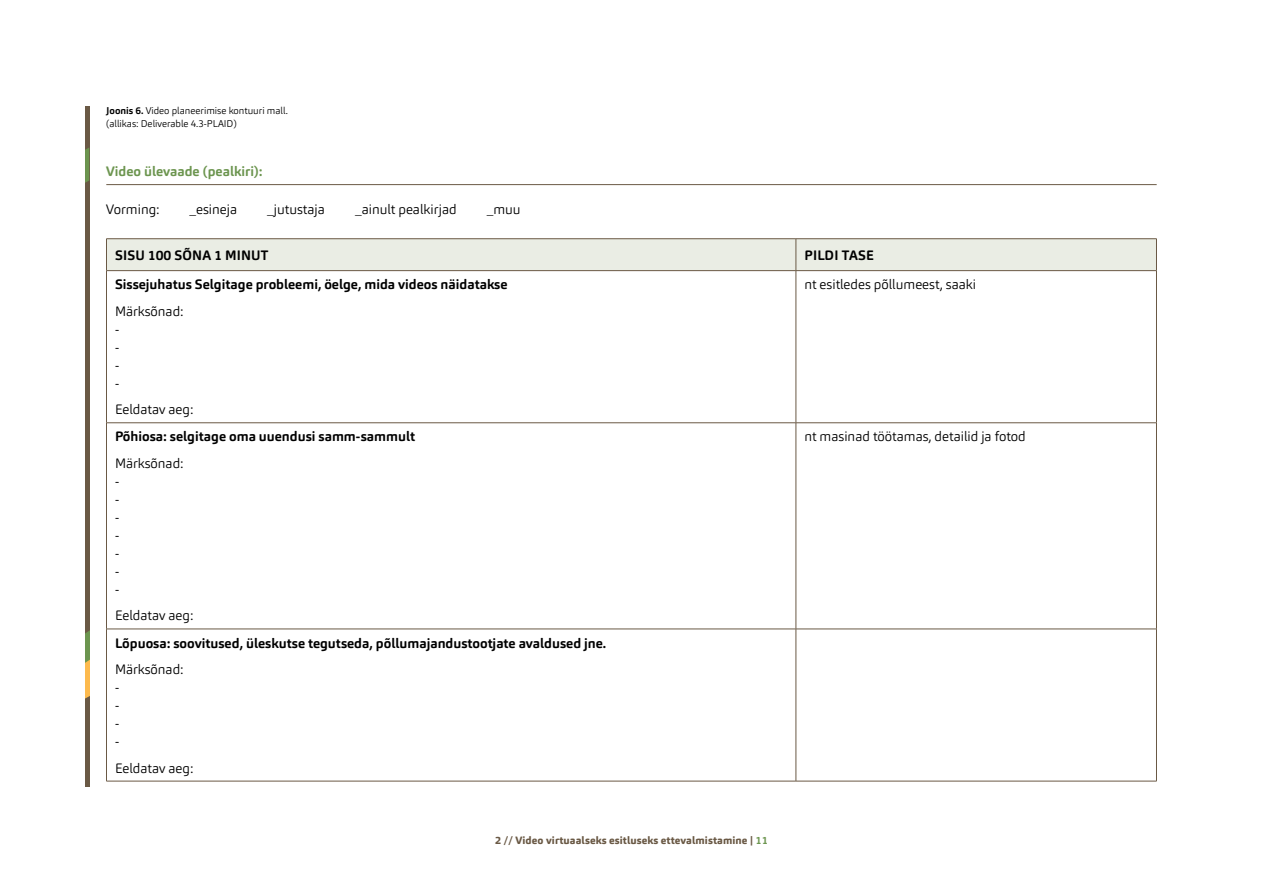
<style>
.page{position:relative;width:1263px;height:893px;background:#fff}
.page>*{position:absolute;margin:0;border:0;box-sizing:border-box;transform-origin:0 0}
.t1{font:700 13.5px "Carnas";color:#000}
.t2{font:300 13.5px/18px "Carnas";color:#000}
.t3{font:700 13.5px "Carnas";color:#6c954f}
.t4{font:800 10.5px "Carnas";letter-spacing:.01em;color:#6a5945}
.t5{font:300 9.75px/13.5px "Carnas";color:#000}
.s1{font-weight:700}
.s2{font-weight:700;color:#6c954f}
</style>
<div class="page">
<hr style="left:85px;top:106px;width:4px;height:681px;background:#6a5945">
<svg style="left:85px;top:148px;width:4px;height:35px"></svg>
<svg style="left:85px;top:631px;width:4px;height:68px"></svg>
<hr style="left:106px;top:184px;width:1051px;height:1px;background:#6a5945">
<div style="left:107px;top:239px;width:1049px;height:31px;background:#eaede4"></div>
<hr style="left:106px;top:238px;width:690px;height:1px;background:#6a5945">
<hr style="left:106px;top:239px;width:1px;height:31px;background:#6a5945">
<hr style="left:796px;top:238px;width:361px;height:1px;background:#6a5945">
<hr style="left:796px;top:239px;width:1px;height:31px;background:#6a5945">
<hr style="left:1156px;top:239px;width:1px;height:31px;background:#6a5945">
<hr style="left:106px;top:270px;width:690px;height:1px;background:#6a5945">
<hr style="left:106px;top:271px;width:1px;height:152px;background:#6a5945">
<hr style="left:796px;top:270px;width:361px;height:1px;background:#6a5945">
<hr style="left:796px;top:271px;width:1px;height:152px;background:#6a5945">
<hr style="left:1156px;top:271px;width:1px;height:152px;background:#6a5945">
<hr style="left:106px;top:422px;width:690px;height:1px;background:#6a5945">
<hr style="left:106px;top:423px;width:1px;height:206px;background:#6a5945">
<hr style="left:796px;top:422px;width:361px;height:1px;background:#6a5945">
<hr style="left:796px;top:423px;width:1px;height:206px;background:#6a5945">
<hr style="left:1156px;top:423px;width:1px;height:206px;background:#6a5945">
<hr style="left:106px;top:629px;width:690px;height:1px;background:#6a5945">
<hr style="left:106px;top:629px;width:1px;height:152px;background:#6a5945">
<hr style="left:796px;top:629px;width:361px;height:1px;background:#6a5945">
<hr style="left:796px;top:629px;width:1px;height:152px;background:#6a5945">
<hr style="left:1156px;top:629px;width:1px;height:152px;background:#6a5945">
<hr style="left:106px;top:781px;width:690px;height:1px;background:#6a5945">
<hr style="left:796px;top:781px;width:361px;height:1px;background:#6a5945">
<p class="t5" style="left:106px;top:103px;width:183px"><span class="s1">Joonis 6.</span> Video planeerimise kontuuri mall. (allikas: Deliverable 4.3-PLAID)</p>
<p class="t3" style="left:106px;top:163px;width:158px">Video ülevaade (pealkiri):</p>
<p class="t2" style="left:106px;top:200px;width:55px">Vorming:</p>
<p class="t2" style="left:190px;top:200px;width:49px">_esineja</p>
<p class="t2" style="left:267px;top:200px;width:59px">_jutustaja</p>
<p class="t2" style="left:355px;top:200px;width:103px">_ainult pealkirjad</p>
<p class="t2" style="left:487px;top:200px;width:35px">_muu</p>
<p class="t1" style="left:115px;top:246px;width:155px">SISU 100 SÕNA 1 MINUT</p>
<p class="t1" style="left:804px;top:246px;width:71px">PILDI TASE</p>
<p class="t1" style="left:115px;top:276px;width:394px">Sissejuhatus Selgitage probleemi, öelge, mida videos näidatakse</p>
<p class="t2" style="left:115px;top:302px;width:70px">Märksõnad: -<br>-<br>-<br>-</p>
<p class="t2" style="left:115px;top:400px;width:80px">Eeldatav aeg:</p>
<p class="t2" style="left:804px;top:275px;width:173px">nt esitledes põllumeest, saaki</p>
<p class="t1" style="left:115px;top:428px;width:302px">Põhiosa: selgitage oma uuendusi samm-sammult</p>
<p class="t2" style="left:115px;top:454px;width:70px">Märksõnad: -<br>-<br>-<br>-<br>-<br>-<br>-</p>
<p class="t2" style="left:115px;top:607px;width:80px">Eeldatav aeg:</p>
<p class="t1" style="left:115px;top:634px;width:493px">Lõpuosa: soovitused, üleskutse tegutseda, põllumajandustootjate avaldused jne.</p>
<p class="t2" style="left:115px;top:660px;width:70px">Märksõnad: -<br>-<br>-<br>-</p>
<p class="t2" style="left:115px;top:759px;width:80px">Eeldatav aeg:</p>
<p class="t4" style="left:495px;top:833px;width:274px">2 // Video virtuaalseks esitluseks ettevalmistamine | <span class="s2">11</span></p>
<p class="t2" style="left:804px;top:428px;width:223px">nt masinad töötamas, detailid ja fotod</p>
</div>
